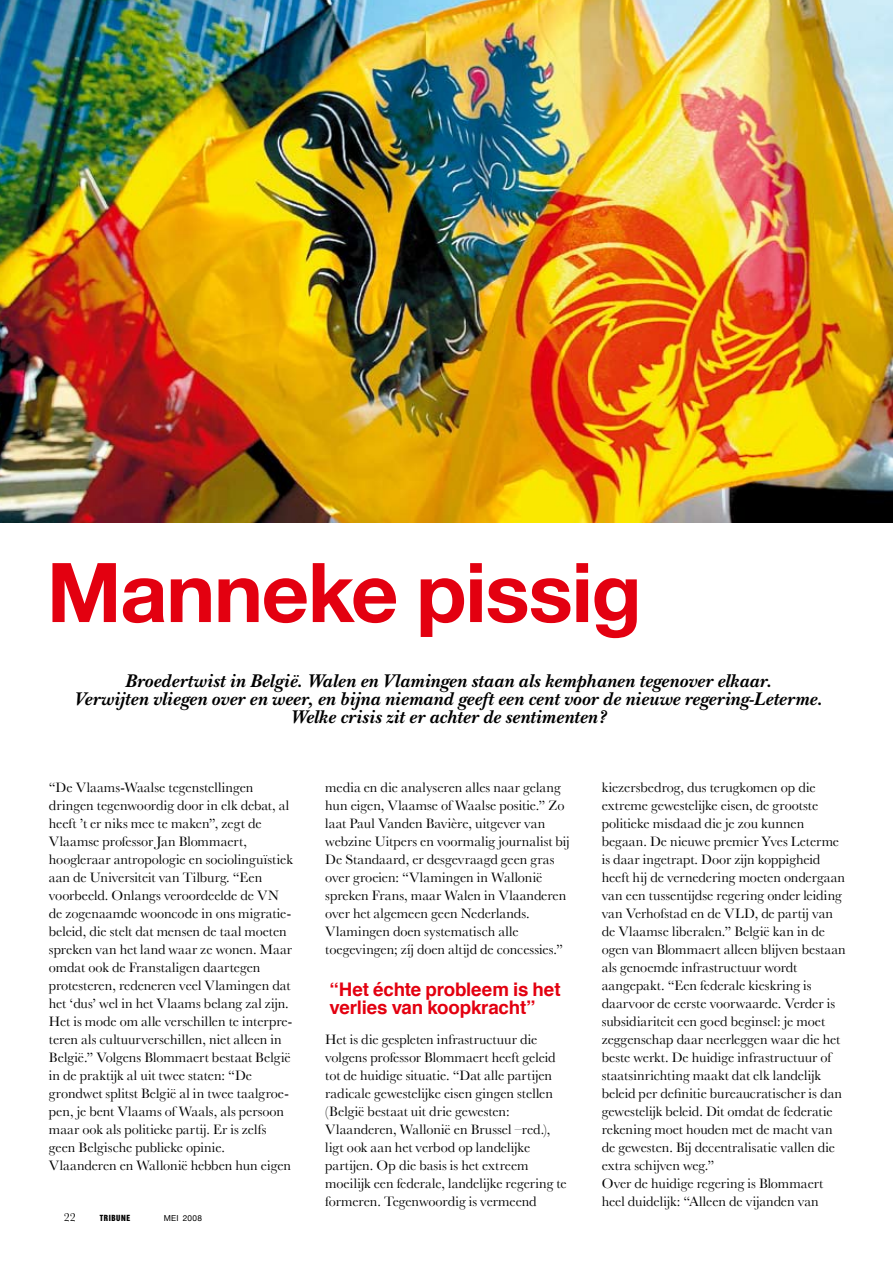
<style>
.page{position:relative;width:893px;height:1263px;background:#fff}
.page>*{position:absolute;margin:0;border:0;box-sizing:border-box;transform-origin:0 0}
.t1{font:700 82.5px "Helvetica Neue";letter-spacing:-.015em;color:#e30010}
.t2{font:19.2px/18px "New Baskerville Bold Italic Os F";letter-spacing:.015em;color:#000;text-align:center}
.t3{font:700 18.75px/18px "Helvetica";letter-spacing:-.01em;color:#e30010}
.t4{font:14.25px/18px "Baskerville";color:#000}
.t5{font:12px "Baskerville";color:#000}
.t6{font:8.25px "Helvetica Neue";letter-spacing:.03em;color:#000}
.t7{font:7.8px "Helvetica Inserat";letter-spacing:.07em;color:#000}
</style>
<div class="page">
<img style="left:0;top:0;width:893px;height:522px">
<h1 class="t1" style="left:47px;top:542px;width:596px">Manneke pissig</h1>
<h2 class="t2" style="left:74px;top:672px;width:749px">Broedertwist in België. Walen en Vlamingen staan als kemphanen tegenover elkaar.<br>Verwijten vliegen over en weer, en bijna niemand geeft een cent voor de nieuwe regering-Leterme.<br>Welke crisis zit er achter de sentimenten?</h2>
<p class="t4" style="left:49px;top:778px;width:245px">“De Vlaams-Waalse tegenstellingen dringen tegenwoordig door in elk debat, al heeft ’t er niks mee te maken”, zegt de Vlaamse professor Jan Blommaert, hoogleraar antropologie en sociolinguïstiek aan de Universiteit van Tilburg. “Een voorbeeld. Onlangs veroordeelde de VN de zogenaamde wooncode in ons migratie&shy;beleid, die stelt dat mensen de taal moeten spreken van het land waar ze wonen. Maar omdat ook de Franstaligen daartegen protesteren, redeneren veel Vlamingen dat het ‘dus’ wel in het Vlaams belang zal zijn.<br>Het is mode om alle verschillen te interpre&shy;teren als cultuurverschillen, niet alleen in België.” Volgens Blommaert bestaat België in de praktijk al uit twee staten: “De grondwet splitst België al in twee taalgroe&shy;pen, je bent Vlaams of Waals, als persoon maar ook als politieke partij. Er is zelfs geen Belgische publieke opinie.<br>Vlaanderen en Wallonië hebben hun eigen</p>
<p class="t5" style="left:64px;top:1210px;width:13px">22</p>
<p class="t7" style="left:100px;top:1213px;width:32px">TRIBUNE</p>
<p class="t6" style="left:164px;top:1213px;width:40px">MEI 2008</p>
<p class="t4" style="left:325px;top:778px;width:246px">media en die analyseren alles naar gelang hun eigen, Vlaamse of Waalse positie.” Zo laat Paul Vanden Bavière, uitgever van webzine Uitpers en voormalig journalist bij De Standaard, er desgevraagd geen gras over groeien: “Vlamingen in Wallonië spreken Frans, maar Walen in Vlaanderen over het algemeen geen Nederlands.<br>Vlamingen doen systematisch alle toegevingen; zíj doen altijd de concessies.”</p>
<h3 class="t3" style="left:330px;top:981px;width:232px">“Het échte probleem is het verlies van koopkracht”</h3>
<p class="t4" style="left:325px;top:1030px;width:243px">Het is die gespleten infrastructuur die volgens professor Blommaert heeft geleid tot de huidige situatie. “Dat alle partijen radicale gewestelijke eisen gingen stellen (België bestaat uit drie gewesten:<br>Vlaanderen, Wallonië en Brussel –red.), ligt ook aan het verbod op landelijke partijen. Op die basis is het extreem moeilijk een federale, landelijke regering te formeren. Tegenwoordig is vermeend</p>
<p class="t4" style="left:602px;top:778px;width:246px">kiezersbedrog, dus terugkomen op die extreme gewestelijke eisen, de grootste politieke misdaad die je zou kunnen begaan. De nieuwe premier Yves Leterme is daar ingetrapt. Door zijn koppigheid heeft hij de vernedering moeten ondergaan van een tussentijdse regering onder leiding van Verhofstad en de VLD, de partij van de Vlaamse liberalen.” België kan in de ogen van Blommaert alleen blijven bestaan als genoemde infrastructuur wordt aangepakt. “Een federale kieskring is daarvoor de eerste voorwaarde. Verder is subsidiariteit een goed beginsel: je moet zeggenschap daar neerleggen waar die het beste werkt. De huidige infrastructuur of staatsinrichting maakt dat elk landelijk beleid per definitie bureaucratischer is dan gewestelijk beleid. Dit omdat de federatie rekening moet houden met de macht van de gewesten. Bij decentralisatie vallen die extra schijven weg.”<br>Over de huidige regering is Blommaert heel duidelijk: “Alleen de vijanden van</p>
</div>
